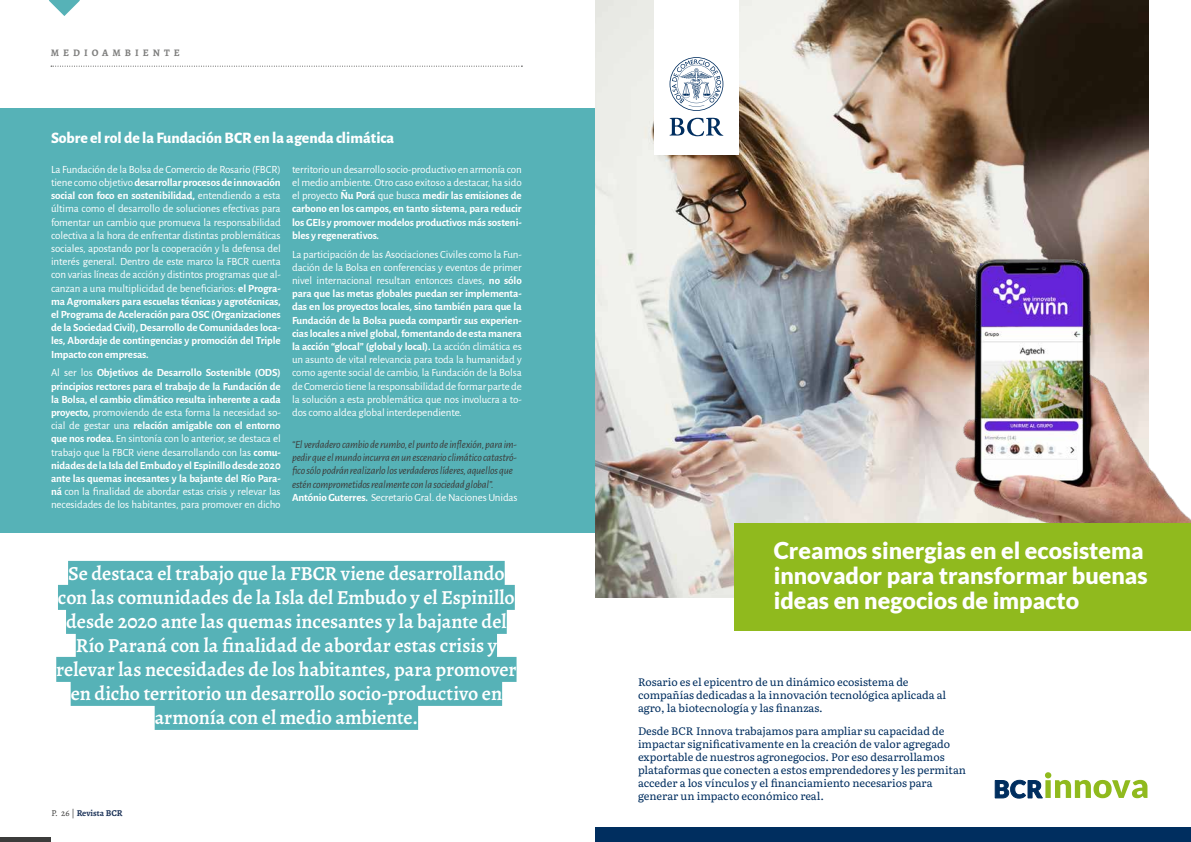
<style>
.page{position:relative;width:1191px;height:842px;background:#fff}
.page>*{position:absolute;margin:0;border:0;box-sizing:border-box;transform-origin:0 0}
.t1{font:900 23.2px/24.8px "Lato";color:#fff}
.t2{font:600 20px/24px "Alegreya";letter-spacing:-.005em;color:#fff;text-align:center}
.t3{font:800 15.7px "Alegreya Sans";color:#fff}
.t4{font:11px/13.2px "Alegreya Sans";letter-spacing:-.01em;color:#fff;text-align:justify}
.t5{font:700 11px/13.2px "Alegreya Sans";letter-spacing:-.01em;color:#fff;text-align:justify}
.t6{font:italic 11px/13.2px "Alegreya Sans";letter-spacing:-.02em;color:#3c3c3b}
.t7{font:10.8px/13px "Literata";color:#002e5f}
.t8{font:700 10px "Alegreya";letter-spacing:.4em;color:#7e7e7d}
.t9{font:700 9px "Alegreya";color:#1e355a}
.s1{font-weight:700}
.s2{font-weight:400}
.s3{font-weight:700;font-style:normal;color:#fff}
.s4{font-style:normal;color:#fff}
.s5{font-weight:400;color:#3c3c3b}
</style>
<div class="page">
<div style="left:0;top:837px;width:51px;height:5px;background:#3c3c3b"></div>
<svg style="left:51px;top:66px;width:471px;height:1px"></svg>
<div style="left:0;top:108px;width:596px;height:424px;background:#56b2b7"></div>
<div style="left:68px;top:561px;width:437px;height:25px;background:#56b2b7"></div>
<div style="left:58px;top:585px;width:457px;height:25px;background:#56b2b7"></div>
<div style="left:66px;top:609px;width:441px;height:25px;background:#56b2b7"></div>
<div style="left:76px;top:633px;width:421px;height:25px;background:#56b2b7"></div>
<div style="left:56px;top:657px;width:460px;height:25px;background:#56b2b7"></div>
<div style="left:71px;top:681px;width:431px;height:25px;background:#56b2b7"></div>
<div style="left:155px;top:705px;width:263px;height:25px;background:#56b2b7"></div>
<svg style="left:49px;top:0;width:31px;height:16px"></svg>
<img style="left:595px;top:0;width:553px;height:597px">
<img style="left:940px;top:234px;width:251px;height:289px">
<div style="left:654px;top:0;width:85px;height:154px;background:#fff"></div>
<svg style="left:669px;top:57px;width:54px;height:54px"></svg>
<svg style="left:669px;top:118px;width:54px;height:18px"></svg>
<svg style="left:994px;top:772px;width:153px;height:26px"></svg>
<div style="left:734px;top:523px;width:457px;height:108px;background:#90ba1e"></div>
<div style="left:595px;top:827px;width:596px;height:15px;background:#002e5f"></div>
<p class="t8" style="left:51px;top:46px;width:130px">MEDIOAMBIENTE</p>
<h3 class="t3" style="left:51px;top:126px;width:344px">Sobre el rol de la Fundación BCR en la agenda climática</h3>
<p class="t4" style="left:51px;top:162px;width:231px">La Fundación de la Bolsa de Comercio de Rosario (FBCR) tiene como objetivo <span class="s1">desarrollar procesos de innovación social con foco en sostenibilidad,</span> entendiendo a esta última como el desarrollo de soluciones efectivas para fomentar un cambio que promueva la responsabilidad colectiva a la hora de enfrentar distintas problemáticas sociales, apostando por la cooperación y la defensa del interés general. Dentro de este marco la FBCR cuenta con varias líneas de acción y distintos programas que al&shy;canzan a una multiplicidad de beneficiarios: <span class="s1">el Progra&shy;ma Agromakers para escuelas técnicas y agrotécnicas, el Programa de Aceleración para OSC (Organizaciones de la Sociedad Civil), Desarrollo de Comunidades loca&shy;les, Abordaje de contingencias y promoción del Triple Impacto con empresas.</span></p>
<p class="t5" style="left:51px;top:365px;width:231px"><span class="s2">Al ser los</span> Objetivos de Desarrollo Sostenible (ODS) principios rectores para el trabajo de la Fundación de la Bolsa, el cambio climático resulta inherente a cada proyecto, <span class="s2">promoviendo de esta forma la necesidad so&shy;cial de gestar una</span> relación amigable con el entorno que nos rodea. <span class="s2">En sintonía con lo anterior, se destaca el trabajo que la FBCR viene desarrollando con las</span> comu&shy;nidades de la Isla del Embudo y el Espinillo desde 2020 ante las quemas incesantes y la bajante del Río Para&shy;ná <span class="s2">con la finalidad de abordar estas crisis y relevar las necesidades de los habitantes, para promover en dicho</span></p>
<p class="t5" style="left:292px;top:162px;width:231px"><span class="s2">territorio un desarrollo socio-productivo en armonía con el medio ambiente. Otro caso exitoso a destacar, ha sido el proyecto</span> Ñu Porá <span class="s2">que busca</span> medir las emisiones de carbono en los campos, en tanto sistema, para reducir los GEIs y promover modelos productivos más sosteni&shy;bles y regenerativos.</p>
<p class="t4" style="left:292px;top:247px;width:231px">La participación de las Asociaciones Civiles como la Fun&shy;dación de la Bolsa en conferencias y eventos de primer nivel internacional resultan entonces claves, <span class="s1">no sólo para que las metas globales puedan ser implementa&shy;das en los proyectos locales, sino también para que la Fundación de la Bolsa pueda compartir sus experien&shy;cias locales a nivel global, fomentando de esta manera la acción “glocal” (global y local).</span> La acción climática es un asunto de vital relevancia para toda la humanidad y como agente social de cambio, la Fundación de la Bolsa de Comercio tiene la responsabilidad de formar parte de la solución a esta problemática que nos involucra a to&shy;dos como aldea global interdependiente.</p>
<p class="t6" style="left:292px;top:437px;width:227px">“El verdadero cambio de rumbo, el punto de inflexión, para im&shy;pedir que el mundo incurra en un escenario climático catastró&shy;fico sólo podrán realizarlo los verdaderos líderes, aquellos que estén comprometidos realmente con la sociedad global”.<br><span class="s3">António Guterres.</span> <span class="s4">Secretario Gral. de Naciones Unidas</span></p>
<p class="t2" style="left:56px;top:561px;width:462px">Se destaca el trabajo que la FBCR viene desarrollando con las comunidades de la Isla del Embudo y el Espinillo desde 2020 ante las quemas incesantes y la bajante del Río Paraná con la finalidad de abordar estas crisis y relevar las necesidades de los habitantes, para promover en dicho territorio un desarrollo socio-productivo en armonía con el medio ambiente.</p>
<p class="t9" style="left:51px;top:808px;width:73px"><span class="s5">P. 26 |</span> Revista BCR</p>
<h1 class="t1" style="left:773px;top:538px;width:375px">Creamos sinergias en el ecosistema innovador para transformar buenas ideas en negocios de impacto</h1>
<p class="t7" style="left:638px;top:675px;width:310px">Rosario es el epicentro de un dinámico ecosistema de compañías dedicadas a la innovación tecnológica aplicada al agro, la biotecnología y las finanzas.</p>
<p class="t7" style="left:638px;top:724px;width:329px">Desde BCR Innova trabajamos para ampliar su capacidad de impactar significativamente en la creación de valor agregado exportable de nuestros agronegocios. Por eso desarrollamos plataformas que conecten a estos emprendedores y les permitan acceder a los vínculos y el financiamiento necesarios para generar un impacto económico real.</p>
</div>
